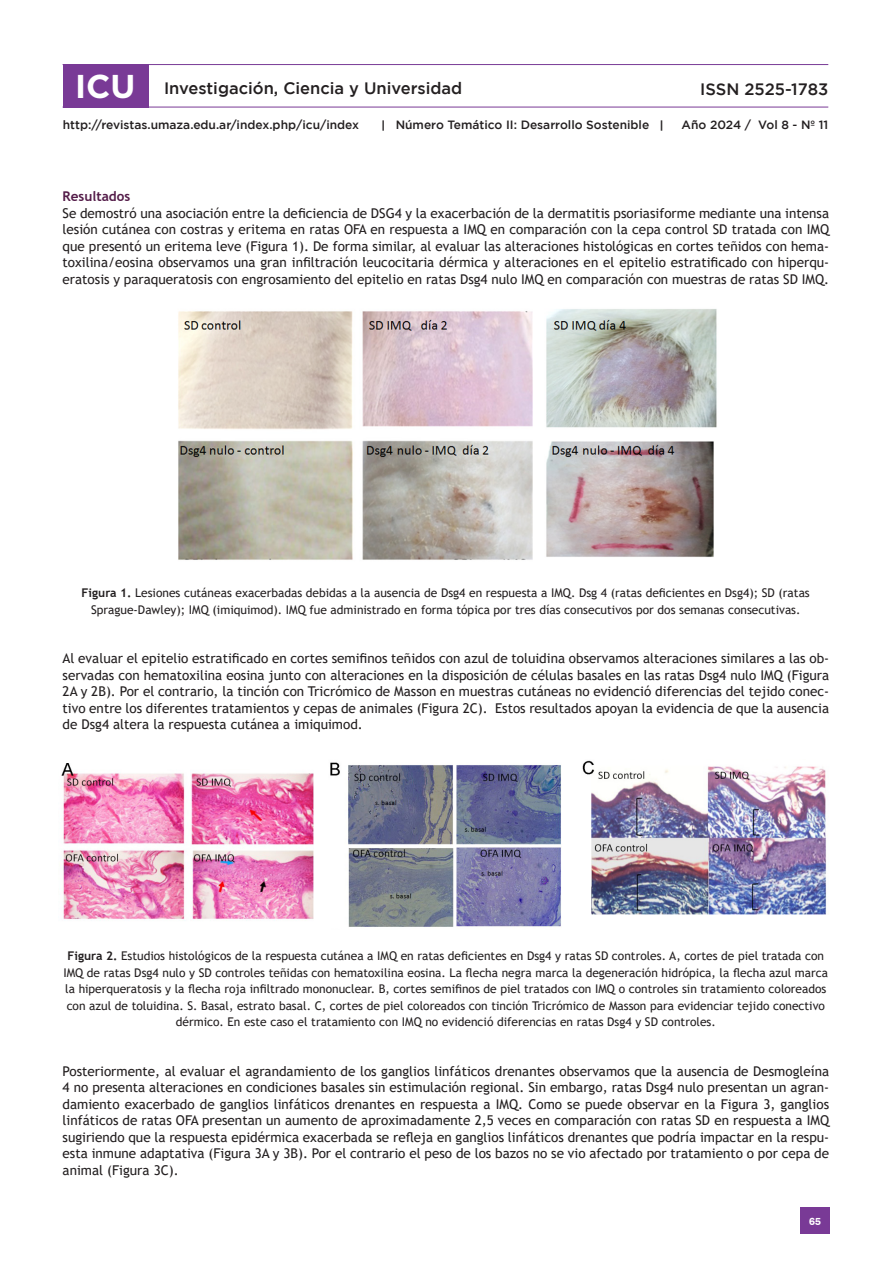
<style>
.page{position:relative;width:893px;height:1263px;background:#fff}
.page>*{position:absolute;margin:0;border:0;box-sizing:border-box;transform-origin:0 0}
.t1{font:500 16.5px "Gotham";color:#231f20}
.t2{font:13.5px/16.5px "Trebuchet MS";color:#231f20;text-align:justify}
.t3{font:700 13.5px "Trebuchet MS";color:#541c49}
.t4{font:12px/16.5px "Trebuchet MS";color:#231f20;text-align:center}
.t5{font:500 12px "Gotham";color:#231f20}
.t6{font:700 10.5px "Swiss 721 BT";color:#fff}
.s1{font-weight:700;font-size:33px;color:#fff}
.s2{font-family:"Roboto";font-weight:700}
.s3{font-weight:700}
</style>
<div class="page">
<div style="left:800px;top:1208px;width:30px;height:26px;background:#793a96"></div>
<div style="left:63px;top:64px;width:86px;height:43px;background:#793a96"></div>
<hr style="left:63px;top:107px;width:765px;height:1px;background:#793a96">
<hr style="left:63px;top:64px;width:765px;height:1px;background:#793a96">
<img style="left:178px;top:309px;width:539px;height:251px">
<img style="left:61px;top:763px;width:252px;height:158px">
<img style="left:330px;top:762px;width:232px;height:165px">
<img style="left:582px;top:760px;width:245px;height:155px">
<p class="t1" style="left:75px;top:79px;width:389px"><span class="s1">ICU</span> Investigación, Ciencia y Universidad</p>
<p class="t1" style="left:700px;top:80px;width:130px">ISSN 2525-1783</p>
<p class="t5" style="left:63px;top:118px;width:298px">http://revistas.umaza.edu.ar/index.php/icu/index</p>
<p class="t5" style="left:382px;top:118px;width:283px"><span class="s2">|</span> Número Temático II: Desarrollo Sostenible <span class="s2">|</span></p>
<p class="t5" style="left:682px;top:118px;width:148px">Año 2024 / Vol 8 - Nº 11</p>
<p class="t3" style="left:63px;top:188px;width:69px">Resultados</p>
<p class="t2" style="left:63px;top:205px;width:768px">Se demostró una asociación entre la deficiencia de DSG4 y la exacerbación de la dermatitis psoriasiforme mediante una intensa lesión cutánea con costras y eritema en ratas OFA en respuesta a IMQ en comparación con la cepa control SD tratada con IMQ que presentó un eritema leve (Figura 1). De forma similar, al evaluar las alteraciones histológicas en cortes teñidos con hema&shy;toxilina/eosina observamos una gran infiltración leucocitaria dérmica y alteraciones en el epitelio estratificado con hiperqu&shy;eratosis y paraqueratosis con engrosamiento del epitelio en ratas Dsg4 nulo IMQ en comparación con muestras de ratas SD IMQ.</p>
<p class="t4" style="left:82px;top:585px;width:730px"><span class="s3">Figura 1.</span> Lesiones cutáneas exacerbadas debidas a la ausencia de Dsg4 en respuesta a IMQ. Dsg 4 (ratas deficientes en Dsg4); SD (ratas<br>Sprague-Dawley); IMQ (imiquimod). IMQ fue administrado en forma tópica por tres días consecutivos por dos semanas consecutivas.</p>
<p class="t2" style="left:63px;top:650px;width:768px">Al evaluar el epitelio estratificado en cortes semifinos teñidos con azul de toluidina observamos alteraciones similares a las ob&shy;servadas con hematoxilina eosina junto con alteraciones en la disposición de células basales en las ratas Dsg4 nulo IMQ (Figura 2A y 2B). Por el contrario, la tinción con Tricrómico de Masson en muestras cutáneas no evidenció diferencias del tejido conec&shy;tivo entre los diferentes tratamientos y cepas de animales (Figura 2C). Estos resultados apoyan la evidencia de que la ausencia de Dsg4 altera la respuesta cutánea a imiquimod.</p>
<p class="t4" style="left:63px;top:948px;width:766px"><span class="s3">Figura 2.</span> Estudios histológicos de la respuesta cutánea a IMQ en ratas deficientes en Dsg4 y ratas SD controles. A, cortes de piel tratada con IMQ de ratas Dsg4 nulo y SD controles teñidas con hematoxilina eosina. La flecha negra marca la degeneración hidrópica, la flecha azul marca la hiperqueratosis y la flecha roja infiltrado mononuclear. B, cortes semifinos de piel tratados con IMQ o controles sin tratamiento coloreados con azul de toluidina. S. Basal, estrato basal. C, cortes de piel coloreados con tinción Tricrómico de Masson para evidenciar tejido conectivo dérmico. En este caso el tratamiento con IMQ no evidenció diferencias en ratas Dsg4 y SD controles.</p>
<p class="t2" style="left:63px;top:1063px;width:768px">Posteriormente, al evaluar el agrandamiento de los ganglios linfáticos drenantes observamos que la ausencia de Desmogleína 4 no presenta alteraciones en condiciones basales sin estimulación regional. Sin embargo, ratas Dsg4 nulo presentan un agran&shy;damiento exacerbado de ganglios linfáticos drenantes en respuesta a IMQ. Como se puede observar en la Figura 3, ganglios linfáticos de ratas OFA presentan un aumento de aproximadamente 2,5 veces en comparación con ratas SD en respuesta a IMQ sugiriendo que la respuesta epidérmica exacerbada se refleja en ganglios linfáticos drenantes que podría impactar en la respu&shy;esta inmune adaptativa (Figura 3A y 3B). Por el contrario el peso de los bazos no se vio afectado por tratamiento o por cepa de animal (Figura 3C).</p>
<p class="t6" style="left:809px;top:1215px;width:13px">65</p>
</div>
